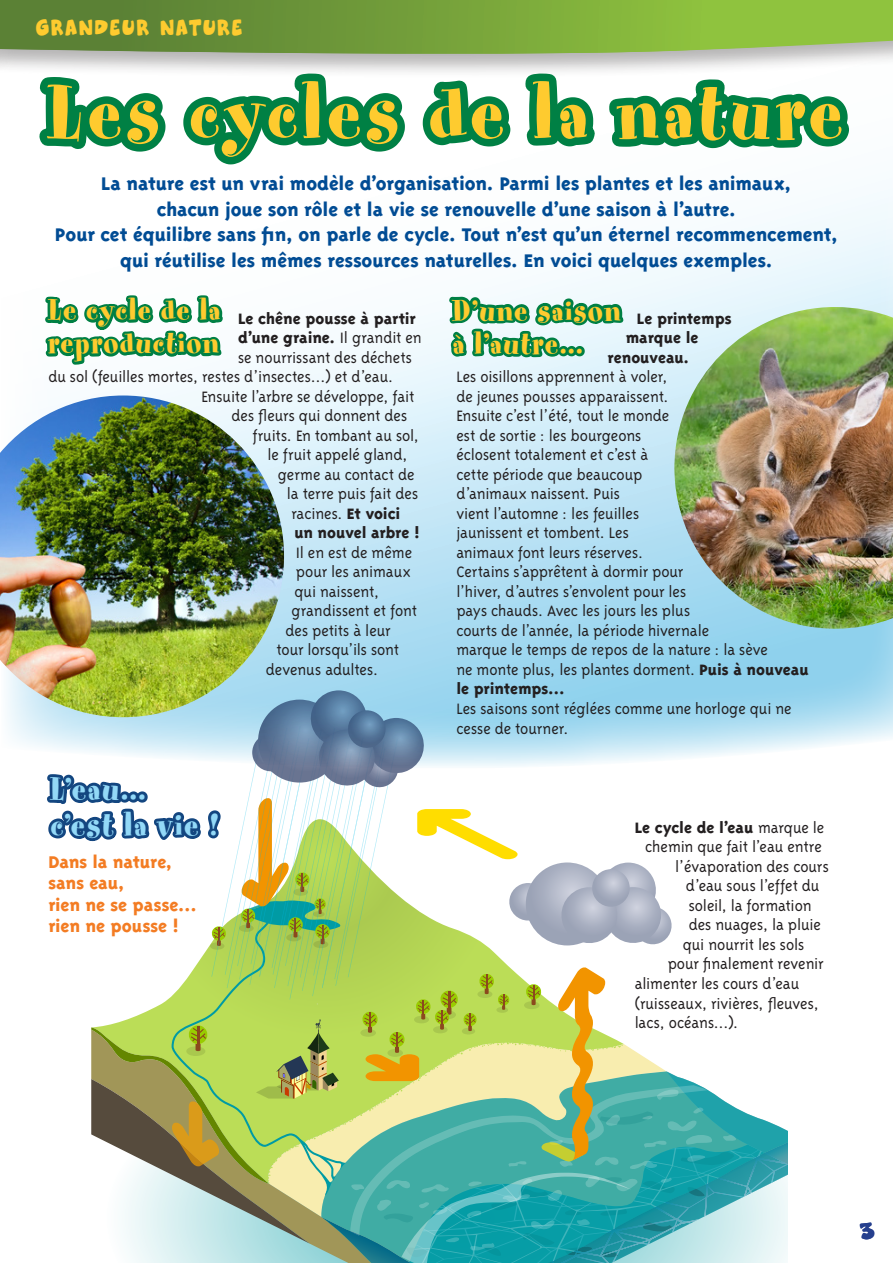
<style>
.page{position:relative;width:893px;height:1263px;background:#fff}
.page>*{position:absolute;margin:0;border:0;box-sizing:border-box;transform-origin:0 0}
.t1{font:85.5px "Spumoni LP";letter-spacing:.06em;color:#fecb2f}
.t2{font:36px "Spumoni LP";letter-spacing:.045em;color:#93d9f7}
.t3{font:33.3px/33.3px "Spumoni LP";letter-spacing:.045em;color:#fecb2f}
.t4{font:33px/33px "Spumoni LP";letter-spacing:.045em;color:#fecb2f}
.t5{font:30px "Cheeseburger";color:#253f8e}
.t6{font:28.5px "Cheeseburger";letter-spacing:.04em;color:#fecb2f}
.t7{font:800 21px/25.5px "Triplex";letter-spacing:-.005em;color:#014c94;text-align:center}
.t8{font:800 19.5px/21px "Triplex";color:#f37c23}
.t9{font:300 17.25px/19.5px "Triplex";letter-spacing:-.005em;color:#231f20}
.t10{font:800 17.25px "Triplex";letter-spacing:-.005em;color:#231f20}
.s1{font-weight:300}
.s2{font-weight:800}
</style>
<div class="page">
<svg style="left:8px;top:189px;width:885px;height:555px"></svg>
<img style="left:0;top:395px;width:28px;height:322px">
<img style="left:860px;top:307px;width:33px;height:322px">
<svg style="left:0;top:0;width:893px;height:58px"></svg>
<img style="left:28px;top:16px;width:832px;height:1247px">
<p class="t6" style="left:35px;top:13px;width:208px">GRANDEUR NATURE</p>
<p class="t1" style="left:48px;top:70px;width:796px">Les cycles de la nature</p>
<p class="t7" style="left:55px;top:171px;width:785px">La nature est un vrai modèle d’organisation. Parmi les plantes et les animaux,<br>chacun joue son rôle et la vie se renouvelle d’une saison à l’autre.<br>Pour cet équilibre sans fin, on parle de cycle. Tout n’est qu’un éternel recommencement, qui réutilise les mêmes ressources naturelles. En voici quelques exemples.</p>
<p class="t4" style="left:48px;top:296px;width:174px">Le cycle de la reproduction</p>
<p class="t3" style="left:453px;top:296px;width:169px">D’une saison à l’autre…</p>
<p class="t10" style="left:238px;top:308px;width:179px">Le chêne pousse à partir</p>
<p class="t10" style="left:238px;top:328px;width:185px">d’une graine. <span class="s1">Il grandit en</span></p>
<p class="t9" style="left:238px;top:347px;width:175px">se nourrissant des déchets</p>
<p class="t9" style="left:48px;top:367px;width:346px">du sol (feuilles mortes, restes d’insectes…) et d’eau.</p>
<p class="t9" style="left:201px;top:386px;width:215px">Ensuite l’arbre se développe, fait</p>
<p class="t9" style="left:231px;top:406px;width:177px">des fleurs qui donnent des</p>
<p class="t9" style="left:252px;top:425px;width:168px">fruits. En tombant au sol,</p>
<p class="t9" style="left:267px;top:445px;width:142px">le fruit appelé gland,</p>
<p class="t9" style="left:278px;top:464px;width:138px">germe au contact de</p>
<p class="t9" style="left:287px;top:484px;width:133px">la terre puis fait des</p>
<p class="t9" style="left:291px;top:503px;width:110px">racines. <span class="s2">Et voici</span></p>
<p class="t10" style="left:294px;top:523px;width:127px">un nouvel arbre !</p>
<p class="t9" style="left:296px;top:542px;width:118px">Il en est de même</p>
<p class="t9" style="left:296px;top:562px;width:116px">pour les animaux</p>
<p class="t9" style="left:294px;top:581px;width:86px">qui naissent,</p>
<p class="t9" style="left:291px;top:601px;width:127px">grandissent et font</p>
<p class="t9" style="left:285px;top:620px;width:107px">des petits à leur</p>
<p class="t9" style="left:276px;top:640px;width:124px">tour lorsqu’ils sont</p>
<p class="t9" style="left:266px;top:659px;width:114px">devenus adultes.</p>
<p class="t10" style="left:637px;top:309px;width:96px">Le printemps</p>
<p class="t10" style="left:626px;top:328px;width:74px">marque le</p>
<p class="t10" style="left:607px;top:348px;width:84px">renouveau.</p>
<p class="t9" style="left:456px;top:367px;width:213px">Les oisillons apprennent à voler,</p>
<p class="t9" style="left:456px;top:387px;width:214px">de jeunes pousses apparaissent.</p>
<p class="t9" style="left:456px;top:406px;width:215px">Ensuite c’est l’été, tout le monde</p>
<p class="t9" style="left:456px;top:426px;width:187px">est de sortie : les bourgeons</p>
<p class="t9" style="left:456px;top:445px;width:193px">éclosent totalement et c’est à</p>
<p class="t9" style="left:456px;top:465px;width:188px">cette période que beaucoup</p>
<p class="t9" style="left:456px;top:484px;width:165px">d’animaux naissent. Puis</p>
<p class="t9" style="left:456px;top:504px;width:185px">vient l’automne : les feuilles</p>
<p class="t9" style="left:456px;top:523px;width:174px">jaunissent et tombent. Les</p>
<p class="t9" style="left:456px;top:543px;width:188px">animaux font leurs réserves.</p>
<p class="t9" style="left:456px;top:562px;width:229px">Certains s’apprêtent à dormir pour</p>
<p class="t9" style="left:456px;top:582px;width:232px">l’hiver, d’autres s’envolent pour les</p>
<p class="t9" style="left:456px;top:601px;width:235px">pays chauds. Avec les jours les plus</p>
<p class="t9" style="left:456px;top:621px;width:254px">courts de l’année, la période hivernale</p>
<p class="t9" style="left:456px;top:640px;width:313px">marque le temps de repos de la nature : la sève</p>
<p class="t9" style="left:456px;top:660px;width:354px">ne monte plus, les plantes dorment. <span class="s2">Puis à nouveau</span></p>
<p class="t10" style="left:456px;top:679px;width:110px">le printemps…</p>
<p class="t9" style="left:456px;top:699px;width:337px">Les saisons sont réglées comme une horloge qui ne cesse de tourner.</p>
<p class="t2" style="left:50px;top:771px;width:97px">L’eau…</p>
<p class="t2" style="left:50px;top:807px;width:169px">c’est la vie !</p>
<p class="t8" style="left:48px;top:852px;width:150px">Dans la nature, sans eau,<br>rien ne se passe… rien ne pousse !</p>
<p class="t10" style="left:635px;top:818px;width:191px">Le cycle de l’eau <span class="s1">marque le</span></p>
<p class="t9" style="left:645px;top:837px;width:178px">chemin que fait l’eau entre</p>
<p class="t9" style="left:675px;top:857px;width:155px">l’évaporation des cours</p>
<p class="t9" style="left:686px;top:876px;width:135px">d’eau sous l’effet du</p>
<p class="t9" style="left:689px;top:896px;width:124px">soleil, la formation</p>
<p class="t9" style="left:689px;top:915px;width:134px">des nuages, la pluie</p>
<p class="t9" style="left:683px;top:935px;width:123px">qui nourrit les sols</p>
<p class="t9" style="left:668px;top:954px;width:158px">pour finalement revenir</p>
<p class="t9" style="left:635px;top:974px;width:166px">alimenter les cours d’eau</p>
<p class="t9" style="left:635px;top:993px;width:186px">(ruisseaux, rivières, fleuves,</p>
<p class="t9" style="left:635px;top:1013px;width:105px">lacs, océans…).</p>
<p class="t5" style="left:859px;top:1216px;width:17px">3</p>
</div>
